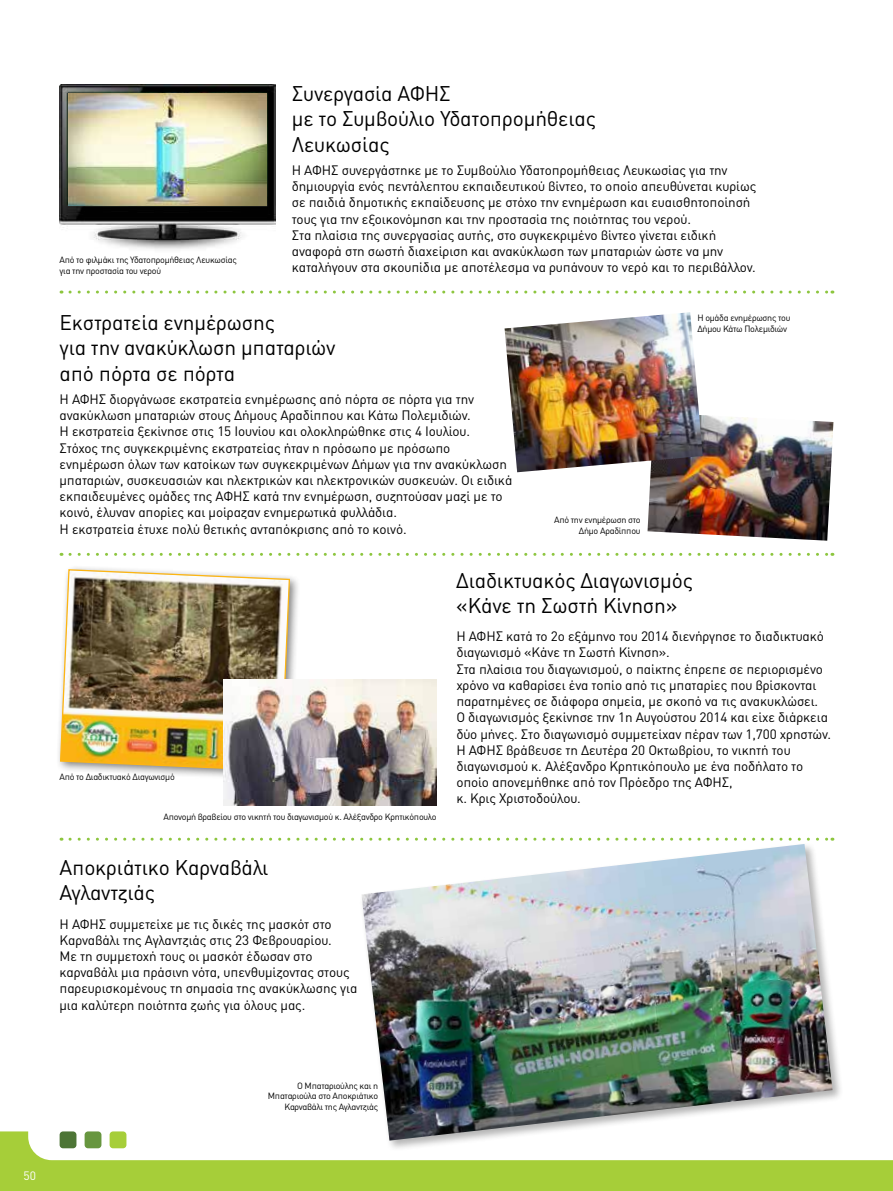
<style>
.page{position:relative;width:893px;height:1191px;background:#fff}
.page>*{position:absolute;margin:0;border:0;box-sizing:border-box;transform-origin:0 0}
.t1{font:21px/25.2px "DIN Pro";letter-spacing:-.01em;color:#000}
.t2{font:13.5px/16.2px "DIN Pro";letter-spacing:-.01em;color:#000}
.t3{font:12px "DIN Pro";color:#fff}
.t4{font:9px/10.8px "DIN Pro";letter-spacing:-.03em;color:#000}
</style>
<div class="page">
<svg style="left:0;top:1131px;width:893px;height:60px;fill:#a6ce39"></svg>
<svg style="left:70px;top:290px;width:763px;height:3px"></svg>
<svg style="left:70px;top:553px;width:763px;height:3px"></svg>
<svg style="left:70px;top:837px;width:763px;height:3px"></svg>
<div style="left:359px;top:841px;width:484px;height:310px;background:#000;opacity:.3"></div>
<img style="left:361px;top:844px;width:471px;height:296px">
<div style="left:55px;top:564px;width:246px;height:218px;background:#000;opacity:.5"></div>
<img style="left:59px;top:568px;width:232px;height:204px">
<img style="left:223px;top:680px;width:214px;height:125px">
<img style="left:647px;top:415px;width:186px;height:126px">
<img style="left:505px;top:312px;width:198px;height:160px">
<img style="left:60px;top:85px;width:215px;height:164px">
<img style="left:69px;top:94px;width:198px;height:111px">
<p class="t4" style="left:60px;top:254px;width:179px">Από το φιλμάκι της Υδατοπρομήθειας Λευκωσίας για την προστασία του νερού</p>
<h1 class="t1" style="left:292px;top:80px;width:306px">Συνεργασία ΑΦΗΣ<br>με το Συμβούλιο Υδατοπρομήθειας<br>Λευκωσίας</h1>
<p class="t2" style="left:292px;top:161px;width:466px">Η ΑΦΗΣ συνεργάστηκε με το Συμβούλιο Υδατοπρομήθειας Λευκωσίας για την δημιουργία ενός πεντάλεπτου εκπαιδευτικού βίντεο, το οποίο απευθύνεται κυρίως σε παιδιά δημοτικής εκπαίδευσης με στόχο την ενημέρωση και ευαισθητοποίησή τους για την εξοικονόμηση και την προστασία της ποιότητας του νερού.<br>Στα πλαίσια της συνεργασίας αυτής, στο συγκεκριμένο βίντεο γίνεται ειδική αναφορά στη σωστή διαχείριση και ανακύκλωση των μπαταριών ώστε να μην καταλήγουν στα σκουπίδια με αποτέλεσμα να ρυπάνουν το νερό και το περιβάλλον.</p>
<h1 class="t1" style="left:60px;top:309px;width:277px">Εκστρατεία ενημέρωσης<br>για την ανακύκλωση μπαταριών από πόρτα σε πόρτα</h1>
<p class="t2" style="left:60px;top:390px;width:454px">H ΑΦΗΣ διοργάνωσε εκστρατεία ενημέρωσης από πόρτα σε πόρτα για την ανακύκλωση μπαταριών στους Δήμους Αραδίππου και Κάτω Πολεμιδιών.<br>Η εκστρατεία ξεκίνησε στις 15 Ιουνίου και ολοκληρώθηκε στις 4 Ιουλίου.<br>Στόχος της συγκεκριμένης εκστρατείας ήταν η πρόσωπο με πρόσωπο ενημέρωση όλων των κατοίκων των συγκεκριμένων Δήμων για την ανακύκλωση μπαταριών, συσκευασιών και ηλεκτρικών και ηλεκτρονικών συσκευών. Οι ειδικά εκπαιδευμένες ομάδες της ΑΦΗΣ κατά την ενημέρωση, συζητούσαν μαζί με το κοινό, έλυναν απορίες και μοίραζαν ενημερωτικά φυλλάδια.<br>Η εκστρατεία έτυχε πολύ θετικής ανταπόκρισης από το κοινό.</p>
<p class="t4" style="left:554px;top:514px;width:88px;text-align:right">Από την ενημέρωση στο<br>Δήμο Αραδίππου</p>
<p class="t4" style="left:697px;top:312px;width:95px">Η ομάδα ενημέρωσης του<br>Δήμου Κάτω Πολεμιδιών</p>
<p class="t4" style="left:60px;top:771px;width:117px">Από το Διαδικτυακό Διαγωνισμό</p>
<p class="t4" style="left:163px;top:810px;width:275px">Απονομή βραβείου στο νικητή του διαγωνισμού κ. Αλέξανδρο Κρητικόπουλο</p>
<h1 class="t1" style="left:60px;top:853px;width:210px">Αποκριάτικο Καρναβάλι<br>Αγλαντζιάς</h1>
<p class="t2" style="left:60px;top:915px;width:299px">Η ΑΦΗΣ συμμετείχε με τις δικές της μασκότ στο Καρναβάλι της Αγλαντζιάς στις 23 Φεβρουαρίου.<br>Με τη συμμετοχή τους οι μασκότ έδωσαν στο καρναβάλι μια πράσινη νότα, υπενθυμίζοντας στους παρευρισκομένους τη σημασία της ανακύκλωσης για μια καλύτερη ποιότητα ζωής για όλους μας.</p>
<h1 class="t1" style="left:456px;top:566px;width:238px">Διαδικτυακός Διαγωνισμός «Κάνε τη Σωστή Κίνηση»</h1>
<p class="t2" style="left:456px;top:628px;width:376px">Η ΑΦΗΣ κατά το 2ο εξάμηνο του 2014 διενήργησε το διαδικτυακό διαγωνισμό «Κάνε τη Σωστή Κίνηση».<br>Στα πλαίσια του διαγωνισμού, ο παίκτης έπρεπε σε περιορισμένο χρόνο να καθαρίσει ένα τοπίο από τις μπαταρίες που βρίσκονται παρατημένες σε διάφορα σημεία, με σκοπό να τις ανακυκλώσει.<br>Ο διαγωνισμός ξεκίνησε την 1η Αυγούστου 2014 και είχε διάρκεια δύο μήνες. Στο διαγωνισμό συμμετείχαν πέραν των 1,700 χρηστών.<br>Η ΑΦΗΣ βράβευσε τη Δευτέρα 20 Οκτωβρίου, το νικητή του διαγωνισμού κ. Αλέξανδρο Κρητικόπουλο με ένα ποδήλατο το οποίο απονεμήθηκε από τον Πρόεδρο της ΑΦΗΣ,<br>κ. Κρις Χριστοδούλου.</p>
<p class="t3" style="left:23px;top:1167px;width:14px">50</p>
<p class="t4" style="left:268px;top:1079px;width:112px;text-align:right">O Μπαταριούλης και η<br>Μπαταριούλα στο Αποκριάτικο<br>Καρναβάλι της Αγλαντζιάς</p>
</div>
